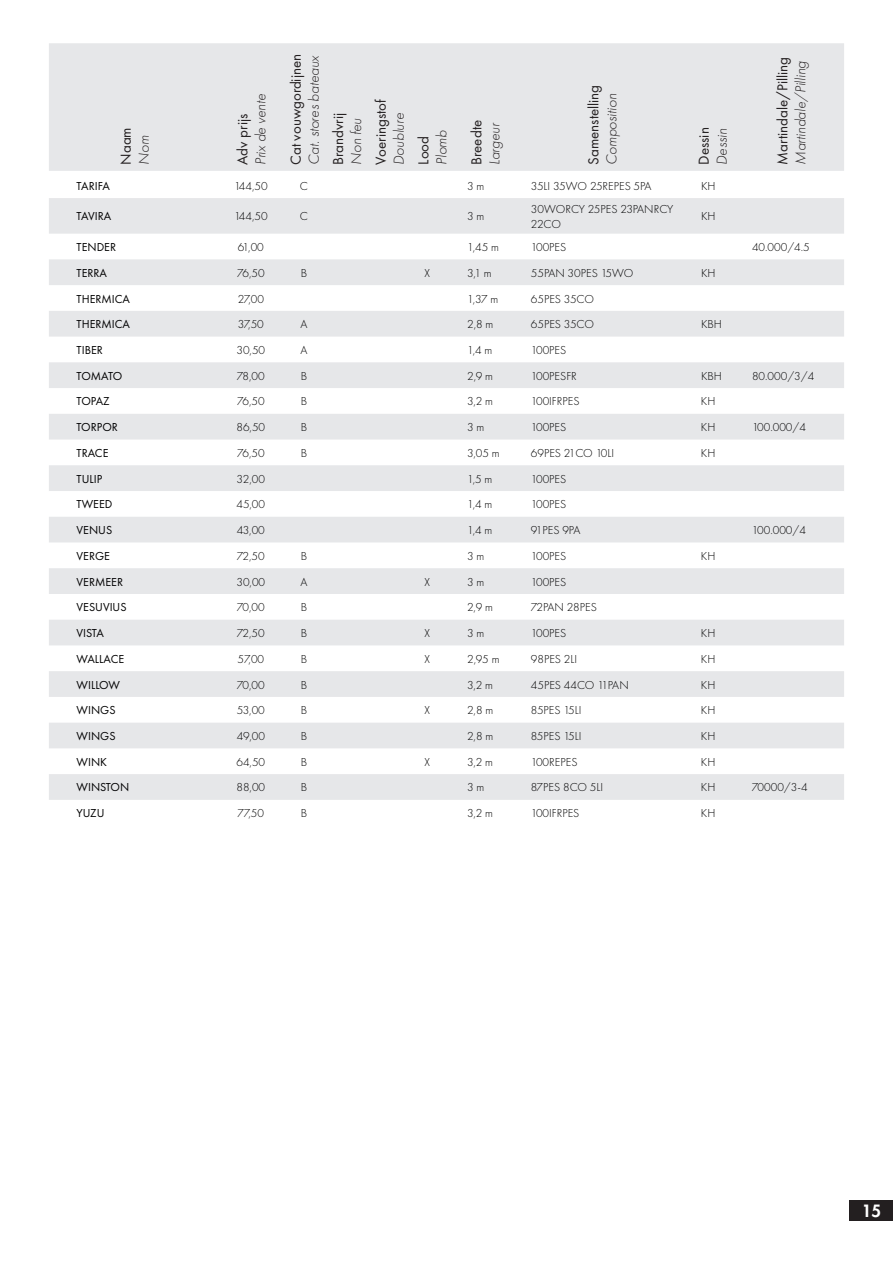
<style>
.page{position:relative;width:893px;height:1263px;background:#fff}
.page>*{position:absolute;margin:0;border:0;box-sizing:border-box;transform-origin:0 0}
.t1{font:800 16.5px "Futura Std";color:#fff}
.t2{font:15px "Futura PT";color:#231f20}
.t3{font:italic 300 15px "Futura PT";color:#231f20}
.t4{font:300 12px/14.4px "Futura PT";color:#000001}
.t5{font:12px "Futura PT";color:#000001}
</style>
<div class="page">
<div style="left:849px;top:1200px;width:44px;height:20px;background:#231f20"></div>
<div style="left:49px;top:43px;width:795px;height:128px;background:#e6e7e9"></div>
<svg style="left:49px;top:198px;width:795px;height:602px;fill:#e6e7e9"></svg>
<p class="t2" style="left:117px;top:165px;width:39px;rotate:-90deg">Naam</p>
<p class="t3" style="left:135px;top:165px;width:31px;rotate:-90deg">Nom</p>
<p class="t3" style="left:252px;top:165px;width:73px;rotate:-90deg">Prix de vente</p>
<p class="t2" style="left:234px;top:165px;width:52px;rotate:-90deg">Adv prijs</p>
<p class="t2" style="left:287px;top:165px;width:112px;rotate:-90deg">Cat vouwgordijnen</p>
<p class="t3" style="left:305px;top:165px;width:111px;rotate:-90deg">Cat. stores bateaux</p>
<p class="t2" style="left:329px;top:165px;width:53px;rotate:-90deg">Brandvrij</p>
<p class="t3" style="left:348px;top:165px;width:48px;rotate:-90deg">Non feu</p>
<p class="t2" style="left:372px;top:165px;width:67px;rotate:-90deg">Voeringstof</p>
<p class="t3" style="left:390px;top:165px;width:54px;rotate:-90deg">Doublure</p>
<p class="t2" style="left:414px;top:165px;width:30px;rotate:-90deg">Lood</p>
<p class="t3" style="left:433px;top:165px;width:36px;rotate:-90deg">Plomb</p>
<p class="t2" style="left:468px;top:165px;width:46px;rotate:-90deg">Breedte</p>
<p class="t3" style="left:486px;top:165px;width:44px;rotate:-90deg">Largeur</p>
<p class="t2" style="left:584px;top:165px;width:82px;rotate:-90deg">Samenstelling</p>
<p class="t3" style="left:603px;top:165px;width:73px;rotate:-90deg">Composition</p>
<p class="t2" style="left:695px;top:165px;width:39px;rotate:-90deg">Dessin</p>
<p class="t3" style="left:713px;top:165px;width:38px;rotate:-90deg">Dessin</p>
<p class="t2" style="left:774px;top:165px;width:110px;rotate:-90deg">Martindale/Pilling</p>
<p class="t3" style="left:792px;top:165px;width:105px;rotate:-90deg">Martindale/Pilling</p>
<p class="t5" style="left:77px;top:179px;width:35px">TARIFA</p>
<p class="t4" style="left:234px;top:179px;width:35px">144,50</p>
<p class="t4" style="left:300px;top:179px;width:10px">C</p>
<p class="t4" style="left:467px;top:179px;width:19px">3 m</p>
<p class="t4" style="left:531px;top:179px;width:122px">35LI 35WO 25REPES 5PA</p>
<p class="t4" style="left:701px;top:179px;width:16px">KH</p>
<p class="t5" style="left:77px;top:209px;width:36px">TAVIRA</p>
<p class="t4" style="left:234px;top:209px;width:35px">144,50</p>
<p class="t4" style="left:300px;top:209px;width:10px">C</p>
<p class="t4" style="left:467px;top:209px;width:19px">3 m</p>
<p class="t4" style="left:531px;top:202px;width:144px">30WORCY 25PES 23PANRCY<br>22CO</p>
<p class="t4" style="left:701px;top:209px;width:16px">KH</p>
<p class="t5" style="left:77px;top:240px;width:41px">TENDER</p>
<p class="t4" style="left:238px;top:240px;width:28px">61,00</p>
<p class="t4" style="left:467px;top:240px;width:33px">1,45 m</p>
<p class="t4" style="left:531px;top:240px;width:37px">100PES</p>
<p class="t4" style="left:752px;top:240px;width:59px">40.000/4.5</p>
<p class="t5" style="left:77px;top:266px;width:32px">TERRA</p>
<p class="t4" style="left:237px;top:266px;width:29px">76,50</p>
<p class="t4" style="left:301px;top:266px;width:8px">B</p>
<p class="t4" style="left:425px;top:266px;width:7px">X</p>
<p class="t4" style="left:467px;top:266px;width:26px">3,1 m</p>
<p class="t4" style="left:531px;top:266px;width:104px">55PAN 30PES 15WO</p>
<p class="t4" style="left:701px;top:266px;width:16px">KH</p>
<p class="t5" style="left:77px;top:291px;width:55px">THERMICA</p>
<p class="t4" style="left:238px;top:291px;width:28px">27,00</p>
<p class="t4" style="left:467px;top:291px;width:33px">1,37 m</p>
<p class="t4" style="left:531px;top:291px;width:65px">65PES 35CO</p>
<p class="t5" style="left:77px;top:317px;width:55px">THERMICA</p>
<p class="t4" style="left:238px;top:317px;width:28px">37,50</p>
<p class="t4" style="left:300px;top:317px;width:9px">A</p>
<p class="t4" style="left:467px;top:317px;width:28px">2,8 m</p>
<p class="t4" style="left:531px;top:317px;width:65px">65PES 35CO</p>
<p class="t4" style="left:701px;top:317px;width:22px">KBH</p>
<p class="t5" style="left:77px;top:343px;width:28px">TIBER</p>
<p class="t4" style="left:236px;top:343px;width:30px">30,50</p>
<p class="t4" style="left:300px;top:343px;width:9px">A</p>
<p class="t4" style="left:467px;top:343px;width:27px">1,4 m</p>
<p class="t4" style="left:531px;top:343px;width:37px">100PES</p>
<p class="t5" style="left:77px;top:369px;width:47px">TOMATO</p>
<p class="t4" style="left:237px;top:369px;width:29px">78,00</p>
<p class="t4" style="left:301px;top:369px;width:8px">B</p>
<p class="t4" style="left:467px;top:369px;width:27px">2,9 m</p>
<p class="t4" style="left:531px;top:369px;width:47px">100PESFR</p>
<p class="t4" style="left:701px;top:369px;width:22px">KBH</p>
<p class="t4" style="left:752px;top:369px;width:64px">80.000/3/4</p>
<p class="t5" style="left:77px;top:394px;width:34px">TOPAZ</p>
<p class="t4" style="left:237px;top:394px;width:29px">76,50</p>
<p class="t4" style="left:301px;top:394px;width:8px">B</p>
<p class="t4" style="left:467px;top:394px;width:27px">3,2 m</p>
<p class="t4" style="left:531px;top:394px;width:50px">100IFRPES</p>
<p class="t4" style="left:701px;top:394px;width:16px">KH</p>
<p class="t5" style="left:77px;top:420px;width:43px">TORPOR</p>
<p class="t4" style="left:236px;top:420px;width:30px">86,50</p>
<p class="t4" style="left:301px;top:420px;width:8px">B</p>
<p class="t4" style="left:467px;top:420px;width:19px">3 m</p>
<p class="t4" style="left:531px;top:420px;width:37px">100PES</p>
<p class="t4" style="left:701px;top:420px;width:16px">KH</p>
<p class="t4" style="left:752px;top:420px;width:56px">100.000/4</p>
<p class="t5" style="left:77px;top:446px;width:33px">TRACE</p>
<p class="t4" style="left:237px;top:446px;width:29px">76,50</p>
<p class="t4" style="left:301px;top:446px;width:8px">B</p>
<p class="t4" style="left:467px;top:446px;width:34px">3,05 m</p>
<p class="t4" style="left:531px;top:446px;width:85px">69PES 21CO 10LI</p>
<p class="t4" style="left:701px;top:446px;width:16px">KH</p>
<p class="t5" style="left:77px;top:472px;width:27px">TULIP</p>
<p class="t4" style="left:237px;top:472px;width:30px">32,00</p>
<p class="t4" style="left:467px;top:472px;width:27px">1,5 m</p>
<p class="t4" style="left:531px;top:472px;width:37px">100PES</p>
<p class="t5" style="left:77px;top:497px;width:37px">TWEED</p>
<p class="t4" style="left:237px;top:497px;width:30px">45,00</p>
<p class="t4" style="left:467px;top:497px;width:27px">1,4 m</p>
<p class="t4" style="left:531px;top:497px;width:37px">100PES</p>
<p class="t5" style="left:77px;top:523px;width:37px">VENUS</p>
<p class="t4" style="left:237px;top:523px;width:30px">43,00</p>
<p class="t4" style="left:467px;top:523px;width:27px">1,4 m</p>
<p class="t4" style="left:531px;top:523px;width:51px">91PES 9PA</p>
<p class="t4" style="left:752px;top:523px;width:56px">100.000/4</p>
<p class="t5" style="left:77px;top:549px;width:35px">VERGE</p>
<p class="t4" style="left:237px;top:549px;width:29px">72,50</p>
<p class="t4" style="left:301px;top:549px;width:8px">B</p>
<p class="t4" style="left:467px;top:549px;width:19px">3 m</p>
<p class="t4" style="left:531px;top:549px;width:37px">100PES</p>
<p class="t4" style="left:701px;top:549px;width:16px">KH</p>
<p class="t5" style="left:77px;top:574px;width:48px">VERMEER</p>
<p class="t4" style="left:236px;top:574px;width:30px">30,00</p>
<p class="t4" style="left:300px;top:574px;width:9px">A</p>
<p class="t4" style="left:425px;top:574px;width:7px">X</p>
<p class="t4" style="left:467px;top:574px;width:19px">3 m</p>
<p class="t4" style="left:531px;top:574px;width:37px">100PES</p>
<p class="t5" style="left:77px;top:600px;width:52px">VESUVIUS</p>
<p class="t4" style="left:237px;top:600px;width:29px">70,00</p>
<p class="t4" style="left:301px;top:600px;width:8px">B</p>
<p class="t4" style="left:467px;top:600px;width:27px">2,9 m</p>
<p class="t4" style="left:531px;top:600px;width:68px">72PAN 28PES</p>
<p class="t5" style="left:77px;top:626px;width:29px">VISTA</p>
<p class="t4" style="left:237px;top:626px;width:29px">72,50</p>
<p class="t4" style="left:301px;top:626px;width:8px">B</p>
<p class="t4" style="left:425px;top:626px;width:7px">X</p>
<p class="t4" style="left:467px;top:626px;width:19px">3 m</p>
<p class="t4" style="left:531px;top:626px;width:37px">100PES</p>
<p class="t4" style="left:701px;top:626px;width:16px">KH</p>
<p class="t5" style="left:77px;top:652px;width:49px">WALLACE</p>
<p class="t4" style="left:238px;top:652px;width:28px">57,00</p>
<p class="t4" style="left:301px;top:652px;width:8px">B</p>
<p class="t4" style="left:425px;top:652px;width:7px">X</p>
<p class="t4" style="left:467px;top:652px;width:34px">2,95 m</p>
<p class="t4" style="left:531px;top:652px;width:48px">98PES 2LI</p>
<p class="t4" style="left:701px;top:652px;width:16px">KH</p>
<p class="t5" style="left:77px;top:677px;width:45px">WILLOW</p>
<p class="t4" style="left:237px;top:677px;width:29px">70,00</p>
<p class="t4" style="left:301px;top:677px;width:8px">B</p>
<p class="t4" style="left:467px;top:677px;width:27px">3,2 m</p>
<p class="t4" style="left:531px;top:677px;width:99px">45PES 44CO 11PAN</p>
<p class="t4" style="left:701px;top:677px;width:16px">KH</p>
<p class="t5" style="left:77px;top:703px;width:40px">WINGS</p>
<p class="t4" style="left:237px;top:703px;width:30px">53,00</p>
<p class="t4" style="left:301px;top:703px;width:8px">B</p>
<p class="t4" style="left:425px;top:703px;width:7px">X</p>
<p class="t4" style="left:467px;top:703px;width:28px">2,8 m</p>
<p class="t4" style="left:531px;top:703px;width:52px">85PES 15LI</p>
<p class="t4" style="left:701px;top:703px;width:16px">KH</p>
<p class="t5" style="left:77px;top:729px;width:40px">WINGS</p>
<p class="t4" style="left:237px;top:729px;width:30px">49,00</p>
<p class="t4" style="left:301px;top:729px;width:8px">B</p>
<p class="t4" style="left:467px;top:729px;width:28px">2,8 m</p>
<p class="t4" style="left:531px;top:729px;width:52px">85PES 15LI</p>
<p class="t4" style="left:701px;top:729px;width:16px">KH</p>
<p class="t5" style="left:77px;top:755px;width:32px">WINK</p>
<p class="t4" style="left:236px;top:755px;width:30px">64,50</p>
<p class="t4" style="left:301px;top:755px;width:8px">B</p>
<p class="t4" style="left:425px;top:755px;width:7px">X</p>
<p class="t4" style="left:467px;top:755px;width:27px">3,2 m</p>
<p class="t4" style="left:531px;top:755px;width:48px">100REPES</p>
<p class="t4" style="left:701px;top:755px;width:16px">KH</p>
<p class="t5" style="left:77px;top:780px;width:54px">WINSTON</p>
<p class="t4" style="left:236px;top:780px;width:30px">88,00</p>
<p class="t4" style="left:301px;top:780px;width:8px">B</p>
<p class="t4" style="left:467px;top:780px;width:19px">3 m</p>
<p class="t4" style="left:531px;top:780px;width:74px">87PES 8CO 5LI</p>
<p class="t4" style="left:701px;top:780px;width:16px">KH</p>
<p class="t4" style="left:752px;top:780px;width:57px">70000/3-4</p>
<p class="t5" style="left:77px;top:806px;width:29px">YUZU</p>
<p class="t4" style="left:238px;top:806px;width:28px">77,50</p>
<p class="t4" style="left:301px;top:806px;width:8px">B</p>
<p class="t4" style="left:467px;top:806px;width:27px">3,2 m</p>
<p class="t4" style="left:531px;top:806px;width:50px">100IFRPES</p>
<p class="t4" style="left:701px;top:806px;width:16px">KH</p>
<h1 class="t1" style="left:862px;top:1200px;width:21px">15</h1>
</div>
